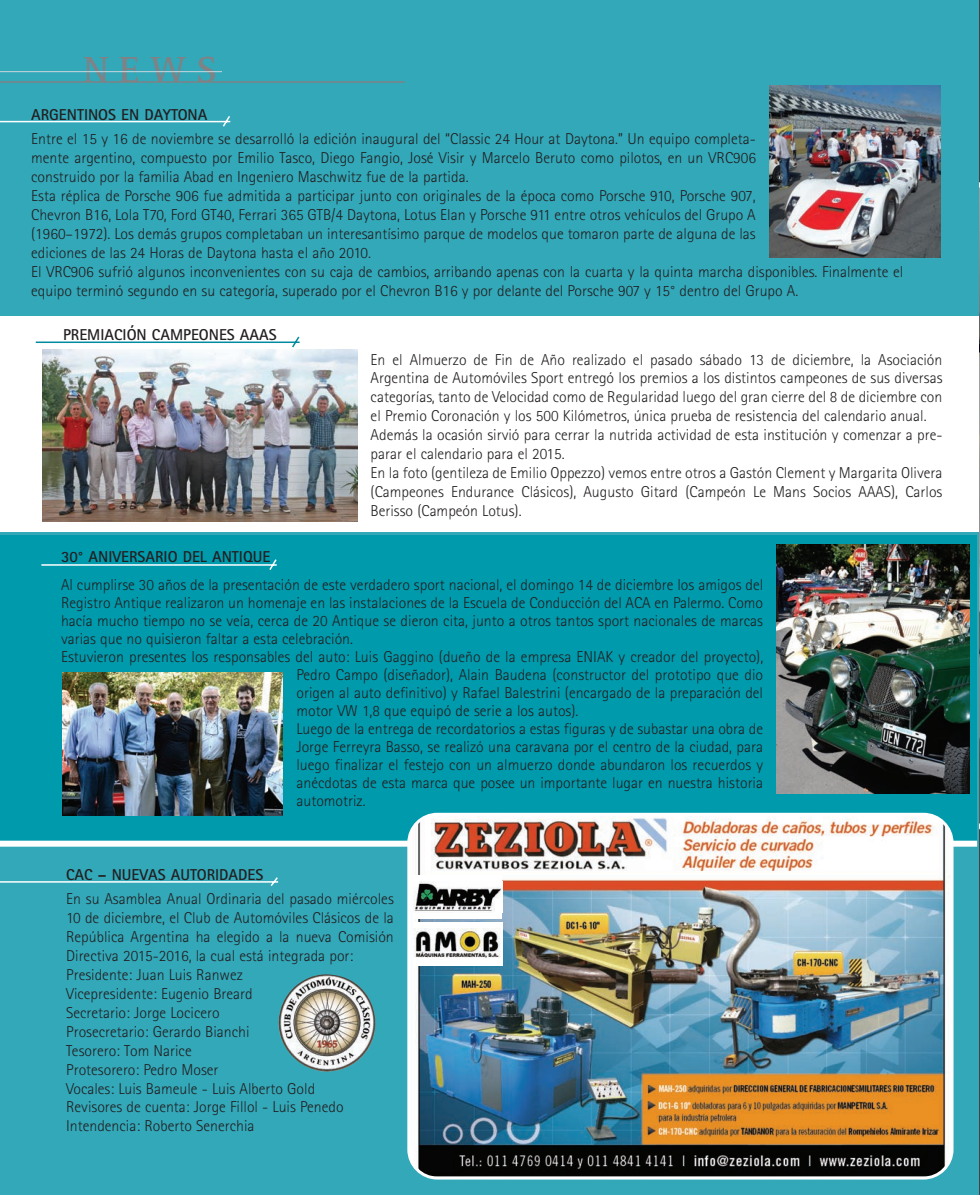
<style>
.page{position:relative;width:980px;height:1195px;background:#fff}
.page>*{position:absolute;margin:0;border:0;box-sizing:border-box;transform-origin:0 0}
.t1{font:700 37.5px "Rotis Serif";color:#808285}
.t2{font:300 15.75px/18.9px "Rotis Sans Serif";color:#231f20}
.t3{font:700 15.75px "Rotis Sans Serif";color:#231f20}
</style>
<div class="page">
<img style="left:0;top:0;width:980px;height:1194px">
<h1 class="t1" style="left:83px;top:56px;width:135px">NEWS</h1>
<p class="t3" style="left:31px;top:109px;width:178px">ARGENTINOS EN DAYTONA</p>
<p class="t2" style="left:31px;top:131px;width:873px">Entre el 15 y 16 de noviembre se desarrolló la edición inaugural del “Classic 24 Hour at Daytona.” Un equipo completa-<br>mente argentino, compuesto por Emilio Tasco, Diego Fangio, José Visir y Marcelo Beruto como pilotos, en un VRC906<br>construido por la familia Abad en Ingeniero Maschwitz fue de la partida.<br>Esta réplica de Porsche 906 fue admitida a participar junto con originales de la época como Porsche 910, Porsche 907,<br>Chevron B16, Lola T70, Ford GT40, Ferrari 365 GTB/4 Daytona, Lotus Elan y Porsche 911 entre otros vehículos del Grupo A<br>(1960–1972). Los demás grupos completaban un interesantísimo parque de modelos que tomaron parte de alguna de las<br>ediciones de las 24 Horas de Daytona hasta el año 2010.<br>El VRC906 sufrió algunos inconvenientes con su caja de cambios, arribando apenas con la cuarta y la quinta marcha disponibles. Finalmente el equipo terminó segundo en su categoría, superado por el Chevron B16 y por delante del Porsche 907 y 15° dentro del Grupo A.</p>
<p class="t3" style="left:63px;top:329px;width:215px">PREMIACIÓN CAMPEONES AAAS</p>
<p class="t2" style="left:370px;top:351px;width:573px">En el Almuerzo de Fin de Año realizado el pasado sábado 13 de diciembre, la Asociación Argentina de Automóviles Sport entregó los premios a los distintos campeones de sus diversas categorías, tanto de Velocidad como de Regularidad luego del gran cierre del 8 de diciembre con el Premio Coronación y los 500 Kilómetros, única prueba de resistencia del calendario anual.<br>Además la ocasión sirvió para cerrar la nutrida actividad de esta institución y comenzar a pre&shy;parar el calendario para el 2015.<br>En la foto (gentileza de Emilio Oppezzo) vemos entre otros a Gastón Clement y Margarita Olivera (Campeones Endurance Clásicos), Augusto Gitard (Campeón Le Mans Socios AAAS), Carlos Berisso (Campeón Lotus).</p>
<p class="t3" style="left:61px;top:550px;width:211px">30° ANIVERSARIO DEL ANTIQUE</p>
<p class="t2" style="left:61px;top:577px;width:703px">Al cumplirse 30 años de la presentación de este verdadero sport nacional, el domingo 14 de diciembre los amigos del</p>
<p class="t2" style="left:61px;top:595px;width:703px">Registro Antique realizaron un homenaje en las instalaciones de la Escuela de Conducción del ACA en Palermo. Como</p>
<p class="t2" style="left:61px;top:613px;width:703px">hacía mucho tiempo no se veía, cerca de 20 Antique se dieron cita, junto a otros tantos sport nacionales de marcas</p>
<p class="t2" style="left:61px;top:631px;width:293px">varias que no quisieron faltar a esta celebración.</p>
<p class="t2" style="left:61px;top:649px;width:703px">Estuvieron presentes los responsables del auto: Luis Gaggino (dueño de la empresa ENIAK y creador del proyecto),</p>
<p class="t2" style="left:296px;top:667px;width:468px">Pedro Campo (diseñador), Alain Baudena (constructor del prototipo que dio</p>
<p class="t2" style="left:296px;top:685px;width:468px">origen al auto definitivo) y Rafael Balestrini (encargado de la preparación del</p>
<p class="t2" style="left:296px;top:703px;width:283px">motor VW 1,8 que equipó de serie a los autos).</p>
<p class="t2" style="left:296px;top:721px;width:468px">Luego de la entrega de recordatorios a estas figuras y de subastar una obra de</p>
<p class="t2" style="left:296px;top:739px;width:468px">Jorge Ferreyra Basso, se realizó una caravana por el centro de la ciudad, para</p>
<p class="t2" style="left:296px;top:757px;width:468px">luego finalizar el festejo con un almuerzo donde abundaron los recuerdos y</p>
<p class="t2" style="left:296px;top:775px;width:468px">anécdotas de esta marca que posee un importante lugar en nuestra historia</p>
<p class="t2" style="left:296px;top:793px;width:71px">automotriz.</p>
<p class="t3" style="left:66px;top:869px;width:199px">CAC – NUEVAS AUTORIDADES</p>
<p class="t2" style="left:66px;top:891px;width:329px">En su Asamblea Anual Ordinaria del pasado miércoles 10 de diciembre, el Club de Automóviles Clásicos de la República Argentina ha elegido a la nueva Comisión Directiva 2015-2016, la cual está integrada por:<br>Presidente: Juan Luis Ranwez<br>Vicepresidente: Eugenio Breard<br>Secretario: Jorge Locicero<br>Prosecretario: Gerardo Bianchi<br>Tesorero: Tom Narice<br>Protesorero: Pedro Moser<br>Vocales: Luis Bameule - Luis Alberto Gold<br>Revisores de cuenta: Jorge Fillol - Luis Penedo Intendencia: Roberto Senerchia</p>
</div>
